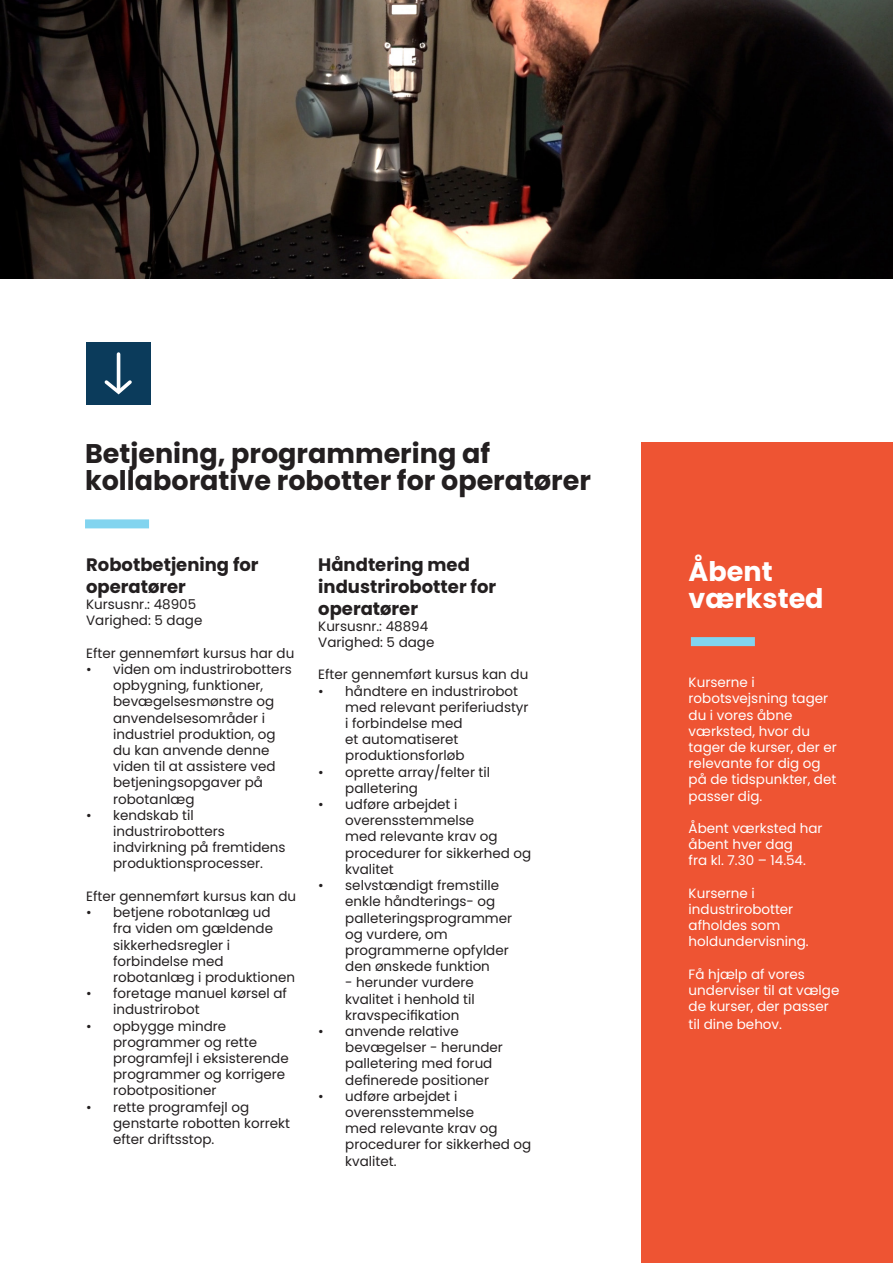
<style>
.page{position:relative;width:893px;height:1263px;background:#fff}
.page>*{position:absolute;margin:0;border:0;box-sizing:border-box;transform-origin:0 0}
.t1{font:700 27px/27px "Poppins";color:#231f20}
.t2{font:700 27px/27px "Poppins";color:#fff}
.t3{font:700 18px/21.6px "Poppins";color:#231f20}
.t4{font:13.5px/16.2px "Poppins";color:#231f20}
.t5{font:13.5px/16.2px "Poppins";color:#fff}
</style>
<div class="page">
<div style="left:641px;top:442px;width:252px;height:821px;background:#ee5433"></div>
<div style="left:85px;top:519px;width:64px;height:9px;background:#82d4ef"></div>
<div style="left:691px;top:637px;width:64px;height:9px;background:#82d4ef"></div>
<img style="left:0;top:0;width:893px;height:279px">
<div style="left:86px;top:342px;width:64px;height:63px;background:#0b3b5b"></div>
<hr style="left:117px;top:354px;width:3px;height:35px;background:#fff">
<svg style="left:104px;top:377px;width:28px;height:18px"></svg>
<p class="t1" style="left:85px;top:440px;width:507px">Betjening, programmering af kollaborative robotter for operatører</p>
<p class="t3" style="left:86px;top:554px;width:174px">Robotbetjening for operatører</p>
<p class="t4" style="left:86px;top:596px;width:118px">Kursusnr.: 48905<br>Varighed: 5 dage</p>
<p class="t4" style="left:86px;top:645px;width:210px">Efter gennemført kursus har du</p>
<p class="t4" style="left:113px;top:661px;width:180px;text-indent:-27px">• viden om industrirobotters opbygning, funktioner, bevægelsesmønstre og anvendelsesområder i industriel produktion, og du kan anvende denne viden til at assistere ved betjeningsopgaver på robotanlæg</p>
<p class="t4" style="left:113px;top:807px;width:174px;text-indent:-27px">• kendskab til industrirobotters indvirkning på fremtidens produktionsprocesser.</p>
<p class="t4" style="left:86px;top:888px;width:212px">Efter gennemført kursus kan du</p>
<p class="t4" style="left:113px;top:904px;width:183px;text-indent:-27px">• betjene robotanlæg ud<br>fra viden om gældende sikkerhedsregler i forbindelse med robotanlæg i produktionen</p>
<p class="t4" style="left:113px;top:985px;width:175px;text-indent:-27px">• foretage manuel kørsel af industrirobot</p>
<p class="t4" style="left:113px;top:1018px;width:177px;text-indent:-27px">• opbygge mindre programmer og rette programfejl i eksisterende programmer og korrigere robotpositioner</p>
<p class="t4" style="left:113px;top:1099px;width:178px;text-indent:-27px">• rette programfejl og genstarte robotten korrekt efter driftsstop.</p>
<p class="t3" style="left:318px;top:554px;width:179px">Håndtering med industrirobotter for operatører</p>
<p class="t4" style="left:318px;top:618px;width:118px">Kursusnr.: 48894<br>Varighed: 5 dage</p>
<p class="t4" style="left:318px;top:667px;width:212px">Efter gennemført kursus kan du</p>
<p class="t4" style="left:345px;top:683px;width:185px;text-indent:-27px">• håndtere en industrirobot med relevant periferiudstyr i forbindelse med<br>et automatiseret produktionsforløb</p>
<p class="t4" style="left:345px;top:764px;width:146px;text-indent:-27px">• oprette array/felter til palletering</p>
<p class="t4" style="left:345px;top:796px;width:188px;text-indent:-27px">• udføre arbejdet i overensstemmelse<br>med relevante krav og procedurer for sikkerhed og kvalitet</p>
<p class="t4" style="left:345px;top:877px;width:169px;text-indent:-27px">• selvstændigt fremstille enkle håndterings- og palleteringsprogrammer og vurdere, om programmerne opfylder den ønskede funktion</p>
<p class="t4" style="left:345px;top:974px;width:131px;text-align:justify">- herunder vurdere kvalitet i henhold til kravspecifikation</p>
<p class="t4" style="left:345px;top:1023px;width:159px;text-indent:-27px">• anvende relative bevægelser - herunder palletering med forud definerede positioner</p>
<p class="t4" style="left:345px;top:1088px;width:188px;text-indent:-27px">• udføre arbejdet i overensstemmelse<br>med relevante krav og procedurer for sikkerhed og kvalitet.</p>
<p class="t2" style="left:689px;top:558px;width:137px">Åbent værksted</p>
<p class="t5" style="left:689px;top:674px;width:150px">Kurserne i robotsvejsning tager du i vores åbne værksted, hvor du tager de kurser, der er relevante for dig og på de tidspunkter, det passer dig.</p>
<p class="t5" style="left:689px;top:820px;width:135px">Åbent værksted har åbent hver dag<br>fra kl. 7.30 – 14.54.</p>
<p class="t5" style="left:689px;top:885px;width:122px">Kurserne i industrirobotter afholdes som holdundervisning.</p>
<p class="t5" style="left:689px;top:966px;width:152px">Få hjælp af vores underviser til at vælge de kurser, der passer</p>
<p class="t5" style="left:689px;top:1016px;width:95px">til dine behov.</p>
</div>
